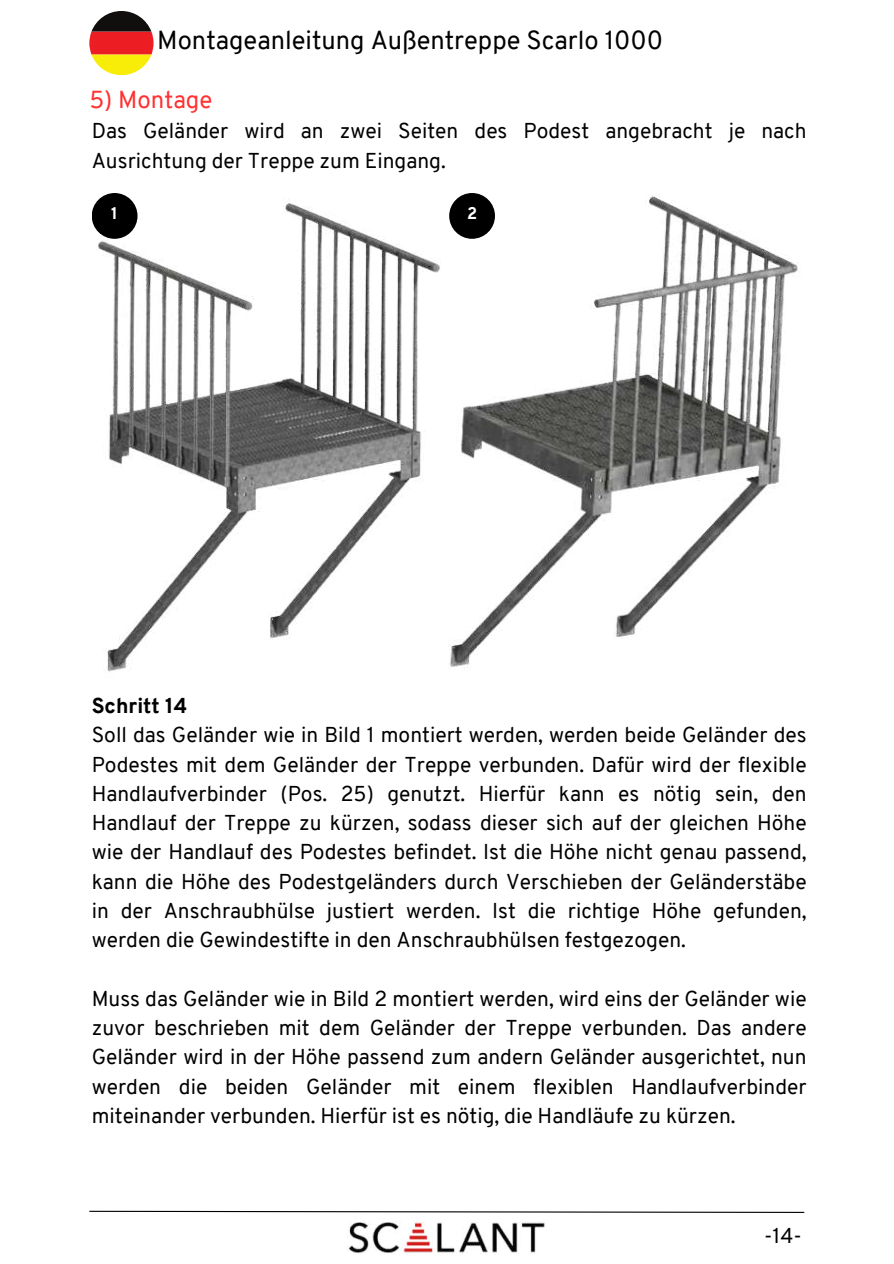
<style>
.page{position:relative;width:894px;height:1264px;background:#fff}
.page>*{position:absolute;margin:0;border:0;box-sizing:border-box;transform-origin:0 0}
.t1{font:25.5px "Overpass";color:#000}
.t2{font:24px "Overpass";color:#ff3131}
.t3{font:21px/29.2px "Overpass";color:#000;text-align:justify}
.t4{font:800 21px "Overpass";color:#000}
.t5{font:800 16.5px "Overpass";color:#fff}
</style>
<div class="page">
<svg style="left:89px;top:1210px;width:716px;height:3px"></svg>
<img style="left:348px;top:1221px;width:197px;height:33px">
<img style="left:449px;top:193px;width:349px;height:475px">
<img style="left:92px;top:193px;width:349px;height:479px">
<div style="left:92px;top:193px;width:45px;height:46px;background:#000;border-radius:50%"></div>
<div style="left:449px;top:193px;width:46px;height:46px;background:#000;border-radius:50%"></div>
<svg style="left:89px;top:11px;width:64px;height:65px"></svg>
<p class="t1" style="left:157px;top:22px;width:507px">Montageanleitung Außentreppe Scarlo 1000</p>
<p class="t2" style="left:89px;top:83px;width:124px">5) Montage</p>
<p class="t3" style="left:92px;top:117px;width:716px">Das Geländer wird an zwei Seiten des Podest angebracht je nach<br>Ausrichtung der Treppe zum Eingang.</p>
<p class="t5" style="left:111px;top:201px;width:8px">1</p>
<p class="t5" style="left:467px;top:201px;width:12px">2</p>
<p class="t4" style="left:92px;top:690px;width:97px">Schritt 14</p>
<p class="t3" style="left:92px;top:720px;width:716px">Soll das Geländer wie in Bild 1 montiert werden, werden beide Geländer des Podestes mit dem Geländer der Treppe verbunden. Dafür wird der flexible Handlaufverbinder (Pos. 25) genutzt. Hierfür kann es nötig sein, den Handlauf der Treppe zu kürzen, sodass dieser sich auf der gleichen Höhe wie der Handlauf des Podestes befindet. Ist die Höhe nicht genau passend, kann die Höhe des Podestgeländers durch Verschieben der Geländerstäbe in der Anschraubhülse justiert werden. Ist die richtige Höhe gefunden, werden die Gewindestifte in den Anschraubhülsen festgezogen.</p>
<p class="t3" style="left:92px;top:983px;width:716px">Muss das Geländer wie in Bild 2 montiert werden, wird eins der Geländer wie zuvor beschrieben mit dem Geländer der Treppe verbunden. Das andere Geländer wird in der Höhe passend zum andern Geländer ausgerichtet, nun werden die beiden Geländer mit einem flexiblen Handlaufverbinder miteinander verbunden. Hierfür ist es nötig, die Handläufe zu kürzen.</p>
<p class="t3" style="left:764px;top:1220px;width:39px">-14-</p>
</div>
